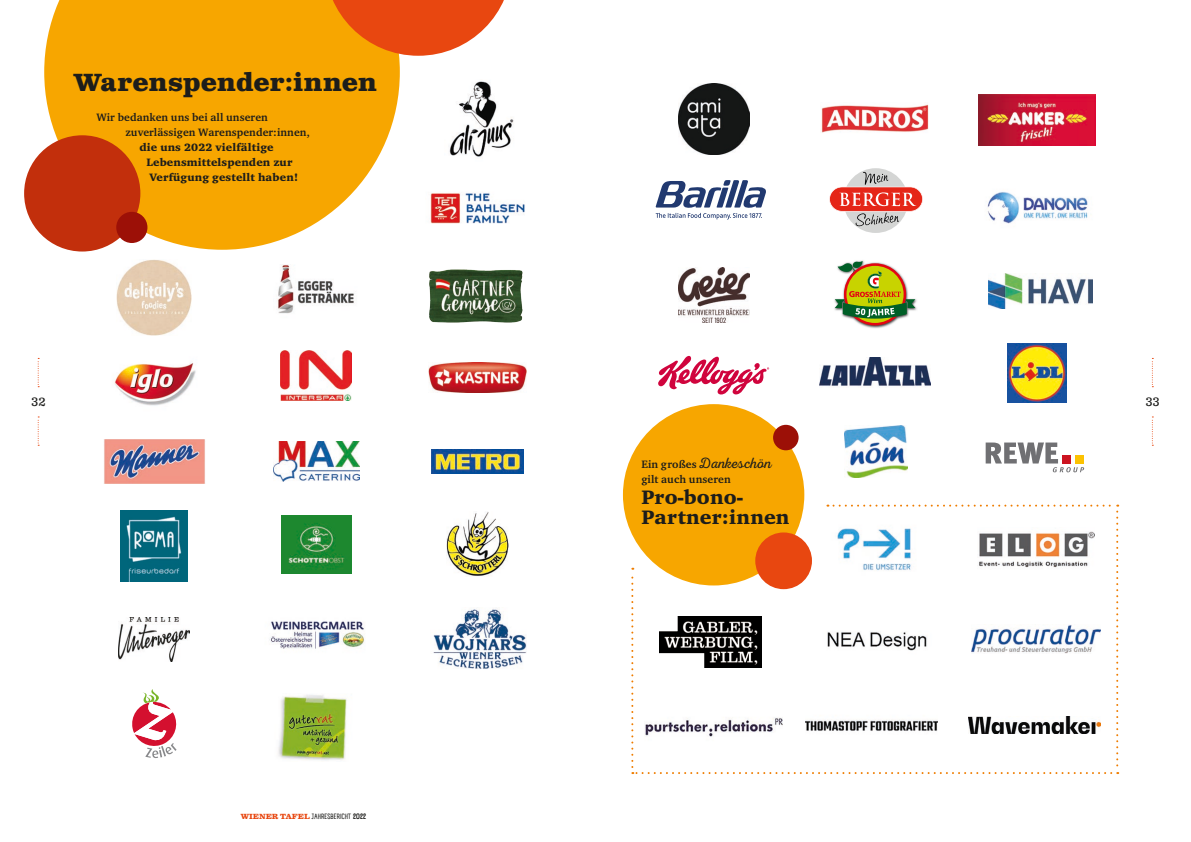
<style>
.page{position:relative;width:1191px;height:842px;background:#fff}
.page>*{position:absolute;margin:0;border:0;box-sizing:border-box;transform-origin:0 0}
.t1{font:700 25px "Clarendon Text";letter-spacing:.005em;color:#1d1d1b}
.t2{font:900 20px/20px "Charter ITC Std";letter-spacing:.01em;color:#1d1d1b}
.t3{font:15px "Nexa Rust Script L 00";letter-spacing:.03em;color:#1d1d1b}
.t4{font:12px "Clarendon Text";color:#1d1d1b}
.t5{font:700 11px/15px "Charter ITC Std";letter-spacing:.01em;color:#1d1d1b}
.t6{font:900 11px/15px "Charter ITC Std";letter-spacing:.01em;color:#1d1d1b}
.t7{font:condensed 7.5px "Panforte";letter-spacing:.01em;color:#1d1d1b}
.s1{font-family:"Clarendon Text";font-weight:700;font-stretch:normal;color:#e84710}
.s2{font-weight:700;font-size:8px}
.s3{font-family:"Charter ITC Std";font-weight:700;font-size:11px}
</style>
<div class="page">
<svg style="left:38px;top:358px;width:1px;height:29px"></svg>
<svg style="left:38px;top:417px;width:1px;height:29px"></svg>
<svg style="left:1152px;top:358px;width:1px;height:29px"></svg>
<svg style="left:1152px;top:417px;width:1px;height:29px"></svg>
<svg style="left:44px;top:0;width:356px;height:250px;background:#f7b01d"></svg>
<img style="left:449px;top:81px;width:65px;height:76px">
<img style="left:430px;top:193px;width:95px;height:31px">
<img style="left:987px;top:191px;width:101px;height:33px">
<div style="left:843px;top:168px;width:65px;height:65px;background:#d4d5d4;border-radius:50%"></div>
<svg style="left:829px;top:172px;width:94px;height:54px"></svg>
<img style="left:278px;top:265px;width:76px;height:49px">
<img style="left:679px;top:267px;width:70px;height:55px">
<img style="left:988px;top:273px;width:104px;height:35px">
<img style="left:429px;top:362px;width:97px;height:31px">
<img style="left:114px;top:363px;width:82px;height:43px">
<svg style="left:658px;top:356px;width:111px;height:38px"></svg>
<img style="left:273px;top:442px;width:86px;height:39px">
<img style="left:104px;top:439px;width:101px;height:45px">
<img style="left:844px;top:426px;width:63px;height:51px">
<img style="left:281px;top:350px;width:71px;height:51px">
<img style="left:121px;top:510px;width:66px;height:71px">
<img style="left:116px;top:260px;width:76px;height:75px">
<img style="left:429px;top:269px;width:94px;height:54px">
<img style="left:1007px;top:343px;width:59px;height:59px">
<img style="left:431px;top:449px;width:93px;height:25px">
<svg style="left:985px;top:442px;width:99px;height:30px"></svg>
<div style="left:1062px;top:455px;width:9px;height:8px;background:#cc1421"></div>
<div style="left:1075px;top:455px;width:9px;height:8px;background:#fcc201"></div>
<img style="left:446px;top:512px;width:62px;height:64px">
<img style="left:282px;top:515px;width:70px;height:58px">
<img style="left:119px;top:618px;width:70px;height:43px">
<img style="left:269px;top:621px;width:96px;height:28px">
<img style="left:433px;top:609px;width:93px;height:60px">
<img style="left:278px;top:695px;width:69px;height:66px">
<svg style="left:132px;top:689px;width:45px;height:69px"></svg>
<div style="left:24px;top:135px;width:116px;height:117px;background:#c22f0c;border-radius:50%"></div>
<div style="left:116px;top:212px;width:31px;height:31px;background:#9c1007;border-radius:50%"></div>
<img style="left:678px;top:83px;width:71px;height:72px">
<img style="left:821px;top:104px;width:108px;height:29px">
<img style="left:978px;top:94px;width:117px;height:52px">
<svg style="left:325px;top:0;width:179px;height:56px;background:#ed712d"></svg>
<div style="left:623px;top:404px;width:181px;height:181px;background:#f7a600;border-radius:50%"></div>
<div style="left:773px;top:425px;width:25px;height:25px;background:#9c1007;border-radius:50%"></div>
<svg style="left:631px;top:505px;width:487px;height:269px"></svg>
<svg style="left:655px;top:180px;width:111px;height:39px"></svg>
<img style="left:819px;top:357px;width:111px;height:30px">
<img style="left:852px;top:260px;width:65px;height:68px">
<div style="left:846px;top:266px;width:57px;height:57px;background:#c8d300;border-radius:50%"></div>
<svg style="left:834px;top:261px;width:81px;height:58px"></svg>
<h1 class="t1" style="left:74px;top:67px;width:305px">Warenspender:innen</h1>
<p class="t5" style="left:125px;top:110px;width:186px;text-indent:-29px">Wir bedanken uns bei all unseren zuverlässigen Warenspender:innen,</p>
<p class="t6" style="left:146px;top:140px;width:154px;text-indent:-7px">die uns 2022 vielfältige<br>Lebensmittelspenden zur<br>Verfügung gestellt haben!</p>
<p class="t4" style="left:31px;top:395px;width:16px">32</p>
<p class="t4" style="left:1145px;top:395px;width:15px">33</p>
<p class="t7" style="left:241px;top:812px;width:127px"><span class="s1">WIENER TAFEL</span> JAHRESBERICHT <span class="s2">2022</span></p>
<h3 class="t3" style="left:641px;top:455px;width:132px"><span class="s3">Ein großes</span> Dankeschön</h3>
<p class="t5" style="left:641px;top:472px;width:91px">gilt auch unseren</p>
<h2 class="t2" style="left:641px;top:487px;width:150px">Pro-bono-<br>Partner:innen</h2>
</div>
